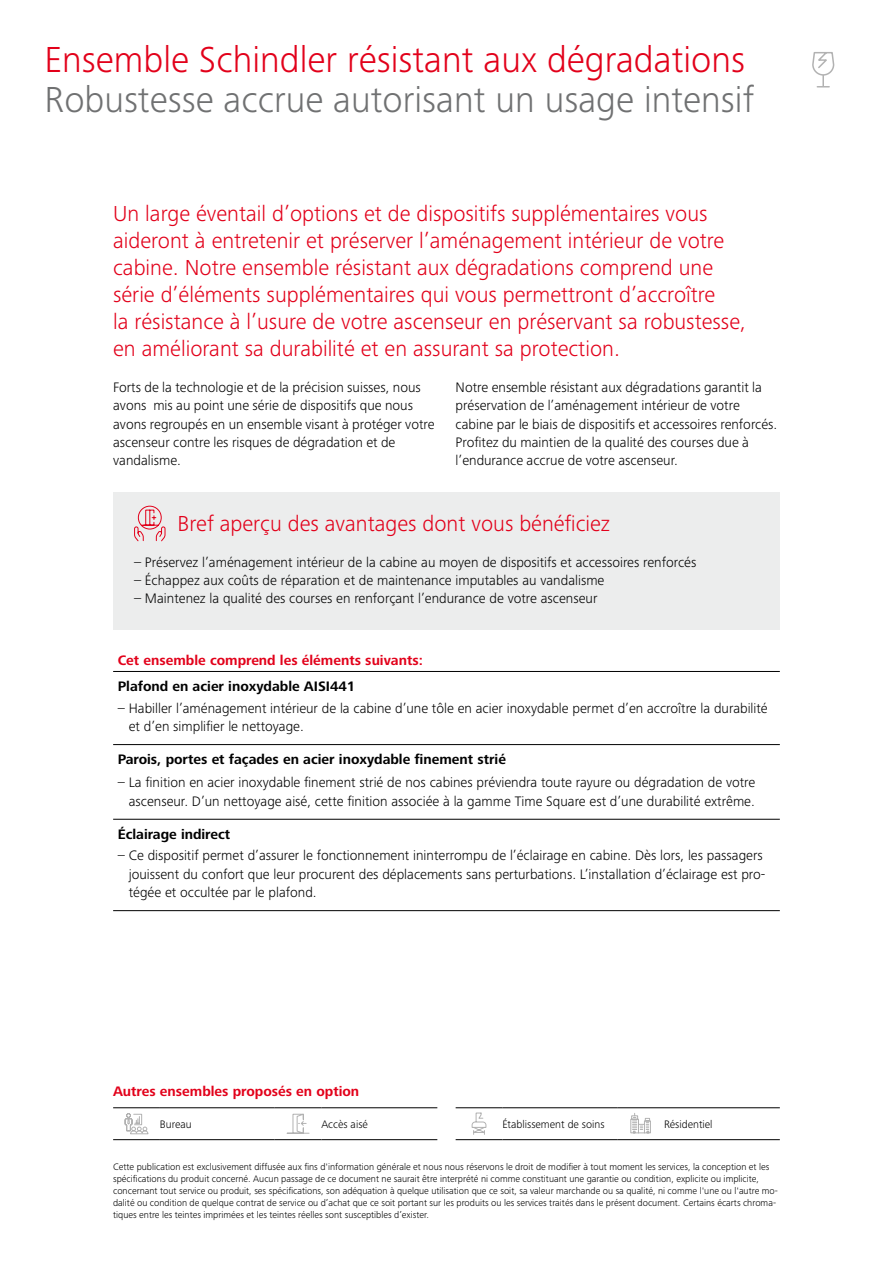
<style>
.page{position:relative;width:893px;height:1263px;background:#fff}
.page>*{position:absolute;margin:0;border:0;box-sizing:border-box;transform-origin:0 0}
.t1{font:300 37.5px "Frutiger Next LTW1 G";color:#e2001a}
.t2{font:300 37.5px "Frutiger Next LTW1 G";color:#707172}
.t3{font:300 22.5px/27px "Frutiger Next LTW1 G";color:#e2001a}
.t4{font:300 14.25px/18.3px "Frutiger Next LTW1 G";color:#000}
.t5{font:700 14.25px "Frutiger Next LTW1 G";color:#000}
.t6{font:700 14.25px "Frutiger Next LTW1 G";color:#e2001a}
.t7{font:300 11.25px "Frutiger Next LTW1 G";color:#000}
.t8{font:300 9.75px/12.1px "Frutiger Next LTW1 G";color:#000}
</style>
<div class="page">
<div style="left:113px;top:492px;width:667px;height:137px;background:#eceded"></div>
<hr style="left:113px;top:1139px;width:47px;height:1px;background:#000">
<hr style="left:160px;top:1139px;width:115px;height:1px;background:#000">
<hr style="left:275px;top:1139px;width:46px;height:1px;background:#000">
<hr style="left:321px;top:1139px;width:116px;height:1px;background:#000">
<hr style="left:456px;top:1139px;width:46px;height:1px;background:#000">
<hr style="left:502px;top:1139px;width:115px;height:1px;background:#000">
<hr style="left:617px;top:1139px;width:47px;height:1px;background:#000">
<hr style="left:664px;top:1139px;width:116px;height:1px;background:#000">
<hr style="left:113px;top:671px;width:667px;height:1px;background:#000">
<hr style="left:113px;top:910px;width:667px;height:1px;background:#000">
<hr style="left:113px;top:819px;width:667px;height:1px;background:#000">
<hr style="left:113px;top:744px;width:667px;height:1px;background:#000">
<svg style="left:812px;top:52px;width:23px;height:36px"></svg>
<svg style="left:134px;top:505px;width:32px;height:37px"></svg>
<svg style="left:286px;top:1113px;width:24px;height:21px"></svg>
<hr style="left:456px;top:1107px;width:46px;height:1px;background:#000">
<hr style="left:502px;top:1107px;width:115px;height:1px;background:#000">
<hr style="left:617px;top:1107px;width:47px;height:1px;background:#000">
<hr style="left:664px;top:1107px;width:116px;height:1px;background:#000">
<svg style="left:471px;top:1112px;width:16px;height:23px"></svg>
<svg style="left:630px;top:1113px;width:21px;height:21px"></svg>
<hr style="left:113px;top:1107px;width:47px;height:1px;background:#000">
<hr style="left:160px;top:1107px;width:115px;height:1px;background:#000">
<hr style="left:275px;top:1107px;width:46px;height:1px;background:#000">
<hr style="left:321px;top:1107px;width:116px;height:1px;background:#000">
<svg style="left:124px;top:1113px;width:25px;height:22px"></svg>
<p class="t1" style="left:45px;top:38px;width:702px">Ensemble Schindler résistant aux dégradations</p>
<h1 class="t2" style="left:45px;top:78px;width:711px">Robustesse accrue autorisant un usage intensif</h1>
<p class="t3" style="left:113px;top:200px;width:634px">Un large éventail d’options et de dispositifs supplémentaires vous aideront à entretenir et préserver l’aménagement intérieur de votre cabine. Notre ensemble résistant aux dégradations comprend une série d’éléments supplémentaires qui vous permettront d’accroître<br>la résistance à l’usure de votre ascenseur en préservant sa robustesse, en améliorant sa durabilité et en assurant sa protection.</p>
<p class="t4" style="left:113px;top:378px;width:309px">Forts de la technologie et de la précision suisses, nous</p>
<p class="t4" style="left:456px;top:378px;width:308px">Notre ensemble résistant aux dégradations garantit la</p>
<p class="t4" style="left:113px;top:396px;width:301px">avons mis au point une série de dispositifs que nous</p>
<p class="t4" style="left:456px;top:396px;width:286px">préservation de l’aménagement intérieur de votre</p>
<p class="t4" style="left:113px;top:415px;width:323px">avons regroupés en un ensemble visant à protéger votre</p>
<p class="t4" style="left:456px;top:415px;width:323px">cabine par le biais de dispositifs et accessoires renforcés.</p>
<p class="t4" style="left:113px;top:433px;width:284px">ascenseur contre les risques de dégradation et de</p>
<p class="t4" style="left:456px;top:433px;width:295px">Proftez du maintien de la qualité des courses due à</p>
<p class="t4" style="left:113px;top:451px;width:69px">vandalisme.</p>
<p class="t4" style="left:456px;top:451px;width:224px">l’endurance accrue de votre ascenseur.</p>
<p class="t3" style="left:178px;top:509px;width:434px">Bref aperçu des avantages dont vous bénéfciez</p>
<p class="t4" style="left:134px;top:553px;width:564px">– Préservez l’aménagement intérieur de la cabine au moyen de dispositifs et accessoires renforcés</p>
<p class="t4" style="left:134px;top:571px;width:472px">– Échappez aux coûts de réparation et de maintenance imputables au vandalisme</p>
<p class="t4" style="left:134px;top:589px;width:465px">– Maintenez la qualité des courses en renforçant l’endurance de votre ascenseur</p>
<p class="t6" style="left:118px;top:652px;width:307px">Cet ensemble comprend les éléments suivants:</p>
<p class="t5" style="left:118px;top:678px;width:239px">Plafond en acier inoxydable AISI441</p>
<p class="t4" style="left:129px;top:699px;width:640px;text-indent:-11px">– Habiller l’aménagement intérieur de la cabine d’une tôle en acier inoxydable permet d’en accroître la durabilité et d’en simplifer le nettoyage.</p>
<p class="t5" style="left:118px;top:751px;width:390px">Parois, portes et façades en acier inoxydable fnement strié</p>
<p class="t4" style="left:118px;top:773px;width:639px;text-align:right">– La fnition en acier inoxydable fnement strié de nos cabines préviendra toute rayure ou dégradation de votre ascenseur. D’un nettoyage aisé, cette fnition associée à la gamme Time Square est d’une durabilité extrême.</p>
<p class="t5" style="left:118px;top:826px;width:114px">Éclairage indirect</p>
<p class="t4" style="left:129px;top:846px;width:638px;text-indent:-11px">– Ce dispositif permet d’assurer le fonctionnement ininterrompu de l’éclairage en cabine. Dès lors, les passagers jouissent du confort que leur procurent des déplacements sans perturbations. L’installation d’éclairage est pro&shy;tégée et occultée par le plafond.</p>
<p class="t6" style="left:113px;top:1083px;width:248px">Autres ensembles proposés en option</p>
<p class="t7" style="left:160px;top:1117px;width:33px">Bureau</p>
<p class="t7" style="left:321px;top:1117px;width:48px">Accès aisé</p>
<p class="t7" style="left:502px;top:1117px;width:104px">Établissement de soins</p>
<p class="t7" style="left:664px;top:1117px;width:50px">Résidentiel</p>
<p class="t8" style="left:113px;top:1160px;width:666px">Cette publication est exclusivement diffusée aux fns d'information générale et nous nous réservons le droit de modifer à tout moment les services, la conception et les spécifcations du produit concerné. Aucun passage de ce document ne saurait être interprété ni comme constituant une garantie ou condition, explicite ou implicite, concernant tout service ou produit, ses spécifcations, son adéquation à quelque utilisation que ce soit, sa valeur marchande ou sa qualité, ni comme l'une ou l'autre mo&shy;dalité ou condition de quelque contrat de service ou d’achat que ce soit portant sur les produits ou les services traités dans le présent document. Certains écarts chroma&shy;tiques entre les teintes imprimées et les teintes réelles sont susceptibles d’exister.</p>
</div>
